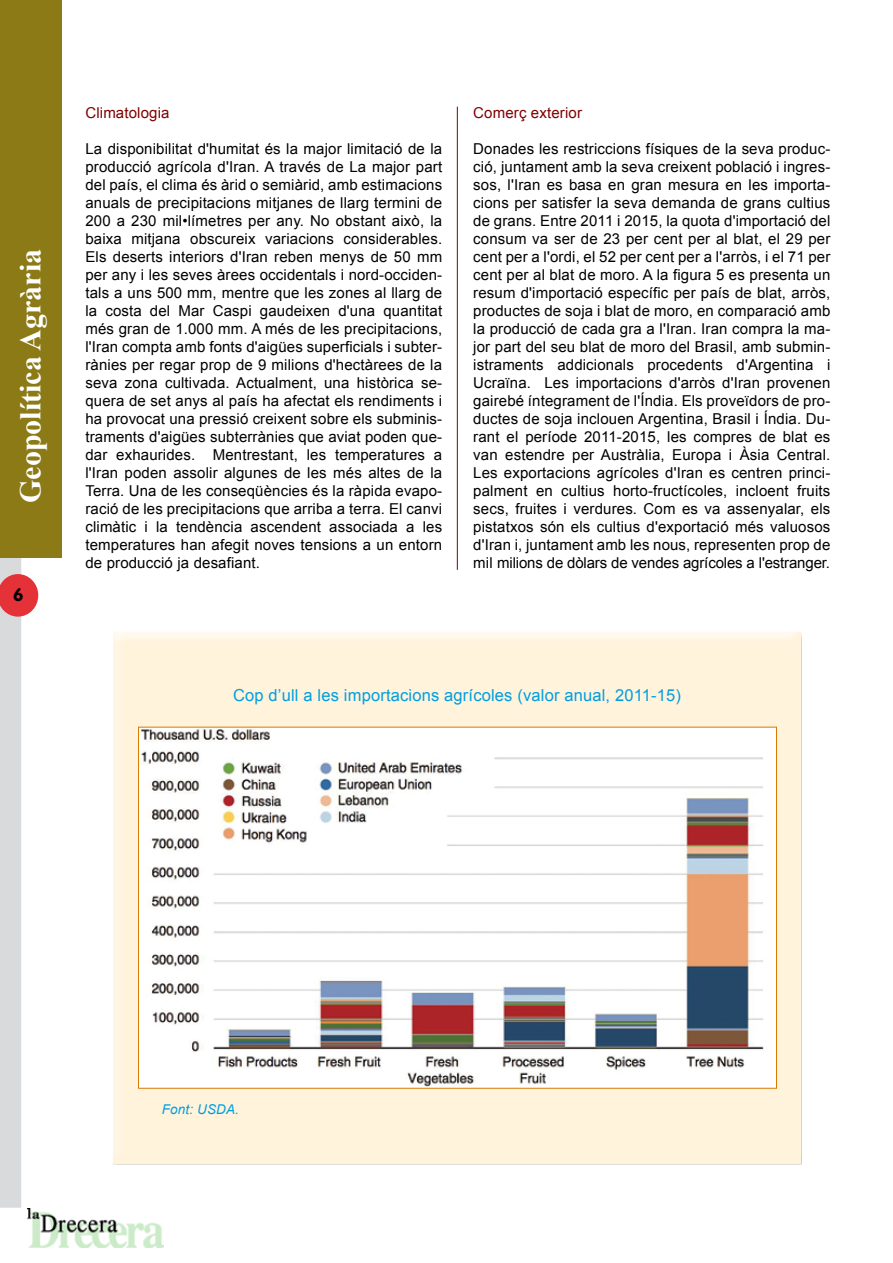
<style>
.page{position:relative;width:893px;height:1263px;background:#fff}
.page>*{position:absolute;margin:0;border:0;box-sizing:border-box;transform-origin:0 0}
.t1{font:700 30px "Times New Roman";color:#fff}
.t2{font:700 18px "VAG Rounded";color:#000}
.t3{font:16.5px "Arial";letter-spacing:.01em;color:#009ee0}
.t4{font:15px/18px "Arial";letter-spacing:.01em;color:#000;text-align:justify}
.t5{font:15px "Arial";letter-spacing:.01em;color:#800000}
.t6{font:italic 13.5px "Arial";letter-spacing:.01em;color:#009ee0}
</style>
<div class="page">
<svg style="left:0;top:557px;width:38px;height:651px"></svg>
<img style="left:27px;top:1209px;width:136px;height:38px">
<div style="left:0;top:0;width:61px;height:557px;background:#8c7a16"></div>
<hr style="left:457px;top:107px;width:1px;height:463px;background:#800000">
<div style="left:107px;top:632px;width:697px;height:533px;background:#000;opacity:.75"></div>
<img style="left:140px;top:729px;width:635px;height:358px">
<h1 class="t1" style="left:10px;top:503px;width:256px;rotate:-90deg">Geopolítica Agrària</h1>
<p class="t2" style="left:13px;top:584px;width:12px">6</p>
<p class="t5" style="left:85px;top:102px;width:86px">Climatologia</p>
<p class="t4" style="left:85px;top:139px;width:358px">La disponibilitat d'humitat és la major limitació de la producció agrícola d'Iran. A través de La major part del país, el clima és àrid o semiàrid, amb estimacions anuals de precipitacions mitjanes de llarg termini de 200 a 230 mil•límetres per any. No obstant això, la baixa mitjana obscureix variacions considerables.<br>Els deserts interiors d'Iran reben menys de 50 mm per any i les seves àrees occidentals i nord-occiden&shy;tals a uns 500 mm, mentre que les zones al llarg de la costa del Mar Caspi gaudeixen d'una quantitat més gran de 1.000 mm. A més de les precipitacions, l'Iran compta amb fonts d'aigües superficials i subter&shy;rànies per regar prop de 9 milions d'hectàrees de la seva zona cultivada. Actualment, una històrica se&shy;quera de set anys al país ha afectat els rendiments i ha provocat una pressió creixent sobre els subminis&shy;traments d'aigües subterrànies que aviat poden que&shy;dar exhaurides. Mentrestant, les temperatures a l'Iran poden assolir algunes de les més altes de la Terra. Una de les conseqüències és la ràpida evapo&shy;ració de les precipitacions que arriba a terra. El canvi climàtic i la tendència ascendent associada a les temperatures han afegit noves tensions a un entorn de producció ja desafiant.</p>
<p class="t5" style="left:473px;top:102px;width:110px">Comerç exterior</p>
<p class="t4" style="left:473px;top:139px;width:359px">Donades les restriccions físiques de la seva produc&shy;ció, juntament amb la seva creixent població i ingres&shy;sos, l'Iran es basa en gran mesura en les importa&shy;cions per satisfer la seva demanda de grans cultius de grans. Entre 2011 i 2015, la quota d'importació del consum va ser de 23 per cent per al blat, el 29 per cent per a l'ordi, el 52 per cent per a l'arròs, i el 71 per cent per al blat de moro. A la figura 5 es presenta un resum d'importació específic per país de blat, arròs, productes de soja i blat de moro, en comparació amb la producció de cada gra a l'Iran. Iran compra la ma&shy;jor part del seu blat de moro del Brasil, amb submin&shy;istraments addicionals procedents d'Argentina i Ucraïna. Les importacions d'arròs d'Iran provenen gairebé íntegrament de l'Índia. Els proveïdors de pro&shy;ductes de soja inclouen Argentina, Brasil i Índia. Du&shy;rant el període 2011-2015, les compres de blat es van estendre per Austràlia, Europa i Àsia Central.<br>Les exportacions agrícoles d'Iran es centren princi&shy;palment en cultius horto-fructícoles, incloent fruits secs, fruites i verdures. Com es va assenyalar, els pistatxos són els cultius d'exportació més valuosos d'Iran i, juntament amb les nous, representen prop de mil milions de dòlars de vendes agrícoles a l'estranger.</p>
<p class="t3" style="left:233px;top:684px;width:449px">Cop d’ull a les importacions agrícoles (valor anual, 2011-15)</p>
<p class="t6" style="left:162px;top:1100px;width:79px">Font: USDA.</p>
</div>
